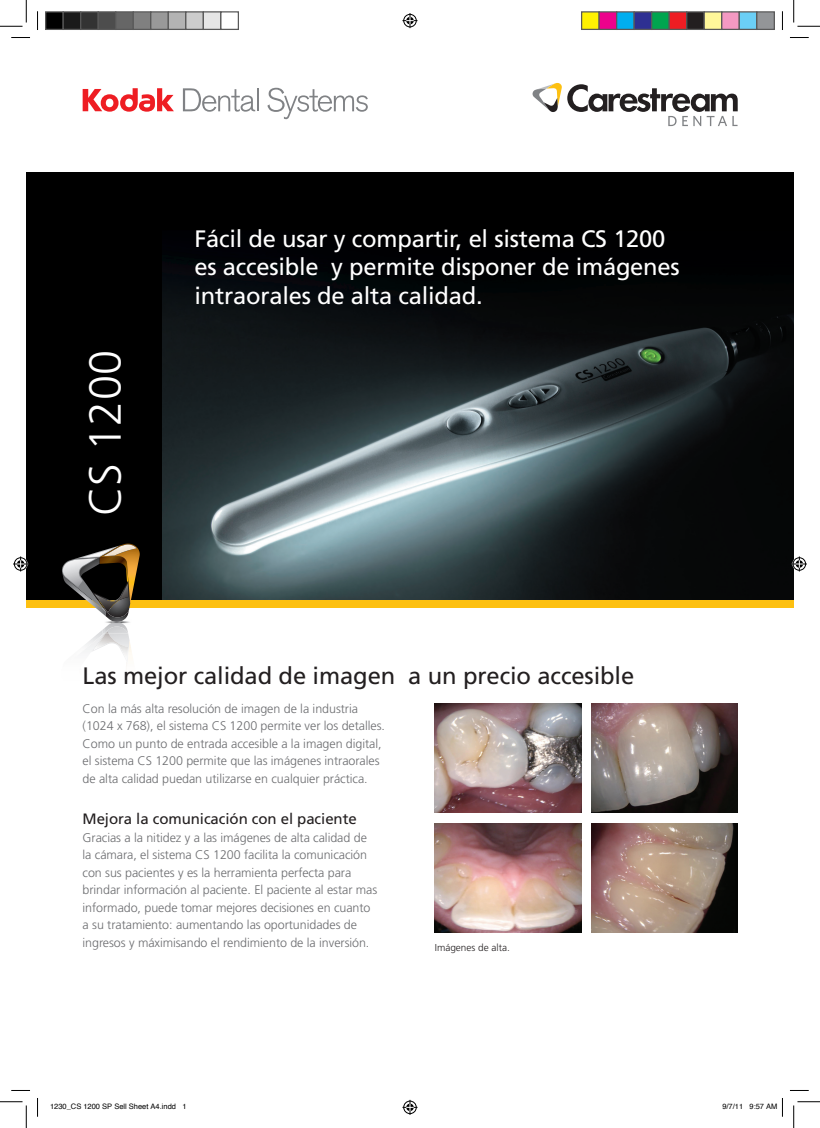
<style>
.page{position:relative;width:820px;height:1128px;background:#fff}
.page>*{position:absolute;margin:0;border:0;box-sizing:border-box;transform-origin:0 0}
.t1{font:300 45px "Frutiger LT Std";color:#fff}
.t2{font:23.75px/28.5px "Frutiger LT Std";letter-spacing:-.01em;color:#fff}
.t3{font:23.75px "Frutiger LT Std";letter-spacing:-.005em;color:#231f20}
.t4{font:15px "Frutiger LT Std";letter-spacing:-.005em;color:#231f20}
.t5{font:300 12.5px/17.5px "Frutiger LT Std";letter-spacing:-.005em;color:#6c6d70}
.t6{font:300 10px "Frutiger LT Std";color:#231f20}
.t7{font:7.5px "Helvetica";color:#000}
</style>
<div class="page">
<img style="left:434px;top:703px;width:147px;height:109px">
<img style="left:591px;top:703px;width:146px;height:109px">
<img style="left:591px;top:823px;width:146px;height:109px">
<img style="left:162px;top:172px;width:630px;height:428px">
<div style="left:26px;top:172px;width:136px;height:432px;background:#000"></div>
<div style="left:26px;top:600px;width:767px;height:7px;background:#fdc011"></div>
<svg style="left:61px;top:543px;width:79px;height:114px"></svg>
<svg style="left:183px;top:88px;width:72px;height:24px"></svg>
<hr style="left:256px;top:88px;width:2px;height:23px;background:#808285">
<svg style="left:267px;top:88px;width:100px;height:31px"></svg>
<svg style="left:83px;top:88px;width:91px;height:24px"></svg>
<svg style="left:567px;top:84px;width:170px;height:42px"></svg>
<svg style="left:532px;top:83px;width:29px;height:29px"></svg>
<img style="left:434px;top:823px;width:147px;height:109px">
<svg style="left:11px;top:37px;width:19px;height:1px"></svg>
<svg style="left:790px;top:37px;width:18px;height:1px"></svg>
<svg style="left:11px;top:1090px;width:19px;height:1px"></svg>
<svg style="left:790px;top:1090px;width:18px;height:1px"></svg>
<svg style="left:37px;top:11px;width:1px;height:19px"></svg>
<svg style="left:37px;top:1098px;width:1px;height:18px"></svg>
<svg style="left:781px;top:12px;width:1px;height:18px"></svg>
<svg style="left:0;top:0;width:27px;height:27px"></svg>
<svg style="left:0;top:1101px;width:27px;height:26px"></svg>
<svg style="left:793px;top:0;width:26px;height:27px"></svg>
<svg style="left:793px;top:1101px;width:26px;height:26px"></svg>
<svg style="left:402px;top:13px;width:15px;height:15px"></svg>
<svg style="left:402px;top:1099px;width:15px;height:15px"></svg>
<svg style="left:13px;top:556px;width:15px;height:15px"></svg>
<svg style="left:791px;top:556px;width:15px;height:15px"></svg>
<div style="left:46px;top:12px;width:17px;height:17px;background:#000"></div>
<div style="left:45px;top:11px;width:19px;height:19px;border:1px solid #595959"></div>
<div style="left:63px;top:12px;width:18px;height:17px;background:#1a1a1a"></div>
<div style="left:62px;top:11px;width:19px;height:19px;border:1px solid #595959"></div>
<div style="left:81px;top:12px;width:17px;height:17px;background:#333"></div>
<div style="left:80px;top:11px;width:19px;height:19px;border:1px solid #595959"></div>
<div style="left:98px;top:12px;width:18px;height:17px;background:#4d4d4d"></div>
<div style="left:98px;top:11px;width:18px;height:19px;border:1px solid #595959"></div>
<div style="left:116px;top:12px;width:17px;height:17px;background:#666"></div>
<div style="left:115px;top:11px;width:19px;height:19px;border:1px solid #595959"></div>
<div style="left:133px;top:12px;width:18px;height:17px;background:#808080"></div>
<div style="left:132px;top:11px;width:19px;height:19px;border:1px solid #595959"></div>
<div style="left:151px;top:12px;width:17px;height:17px;background:#999"></div>
<div style="left:150px;top:11px;width:19px;height:19px;border:1px solid #595959"></div>
<div style="left:168px;top:12px;width:18px;height:17px;background:#b3b3b3"></div>
<div style="left:168px;top:11px;width:18px;height:19px;border:1px solid #595959"></div>
<div style="left:186px;top:12px;width:17px;height:17px;background:#ccc"></div>
<div style="left:185px;top:11px;width:19px;height:19px;border:1px solid #595959"></div>
<div style="left:203px;top:12px;width:18px;height:17px;background:#e6e6e6"></div>
<div style="left:202px;top:11px;width:19px;height:19px;border:1px solid #595959"></div>
<div style="left:220px;top:11px;width:19px;height:19px;border:1px solid #595959"></div>
<div style="left:581px;top:12px;width:17px;height:17px;background:#fff101"></div>
<div style="left:580px;top:11px;width:19px;height:19px;border:1px solid #595959"></div>
<div style="left:598px;top:12px;width:18px;height:17px;background:#ed028c"></div>
<div style="left:598px;top:11px;width:19px;height:19px;border:1px solid #595959"></div>
<div style="left:616px;top:12px;width:17px;height:17px;background:#00aeef"></div>
<div style="left:615px;top:11px;width:19px;height:19px;border:1px solid #595959"></div>
<div style="left:633px;top:12px;width:18px;height:17px;background:#2e3092"></div>
<div style="left:633px;top:11px;width:19px;height:19px;border:1px solid #595959"></div>
<div style="left:651px;top:12px;width:17px;height:17px;background:#00a54f"></div>
<div style="left:650px;top:11px;width:19px;height:19px;border:1px solid #595959"></div>
<div style="left:668px;top:12px;width:18px;height:17px;background:#ee1d23"></div>
<div style="left:668px;top:11px;width:19px;height:19px;border:1px solid #595959"></div>
<div style="left:686px;top:12px;width:17px;height:17px;background:#231f20"></div>
<div style="left:685px;top:11px;width:19px;height:19px;border:1px solid #595959"></div>
<div style="left:703px;top:12px;width:18px;height:17px;background:#fff79a"></div>
<div style="left:703px;top:11px;width:19px;height:19px;border:1px solid #595959"></div>
<div style="left:721px;top:12px;width:17px;height:17px;background:#f499c2"></div>
<div style="left:720px;top:11px;width:19px;height:19px;border:1px solid #595959"></div>
<div style="left:738px;top:12px;width:18px;height:17px;background:#6bcff6"></div>
<div style="left:738px;top:11px;width:19px;height:19px;border:1px solid #595959"></div>
<div style="left:756px;top:12px;width:17px;height:17px;background:#939598"></div>
<div style="left:755px;top:11px;width:19px;height:19px;border:1px solid #595959"></div>
<svg style="left:781px;top:1098px;width:1px;height:18px"></svg>
<h1 class="t1" style="left:80px;top:515px;width:167px;rotate:-90deg">CS 1200</h1>
<h2 class="t2" style="left:194px;top:224px;width:486px">Fácil de usar y compartir, el sistema CS 1200 es accesible y permite disponer de imágenes intraorales de alta calidad.</h2>
<h2 class="t3" style="left:82px;top:661px;width:553px">Las mejor calidad de imagen a un precio accesible</h2>
<p class="t5" style="left:82px;top:700px;width:304px">Con la más alta resolución de imagen de la industria (1024 x 768), el sistema CS 1200 permite ver los detalles.<br>Como un punto de entrada accesible a la imagen digital, el sistema CS 1200 permite que las imágenes intraorales de alta calidad puedan utilizarse en cualquier práctica.</p>
<p class="t4" style="left:82px;top:810px;width:275px">Mejora la comunicación con el paciente</p>
<p class="t5" style="left:82px;top:828px;width:296px">Gracias a la nitidez y a las imágenes de alta calidad de la cámara, el sistema CS 1200 facilita la comunicación con sus pacientes y es la herramienta perfecta para brindar información al paciente. El paciente al estar mas informado, puede tomar mejores decisiones en cuanto a su tratamiento: aumentando las oportunidades de ingresos y máximisando el rendimiento de la inversión.</p>
<p class="t6" style="left:434px;top:941px;width:77px">Imágenes de alta.</p>
<p class="t7" style="left:50px;top:1100px;width:138px">1230_CS 1200 SP Sell Sheet A4.indd 1</p>
<p class="t7" style="left:722px;top:1100px;width:57px">9/7/11 9:57 AM</p>
</div>
